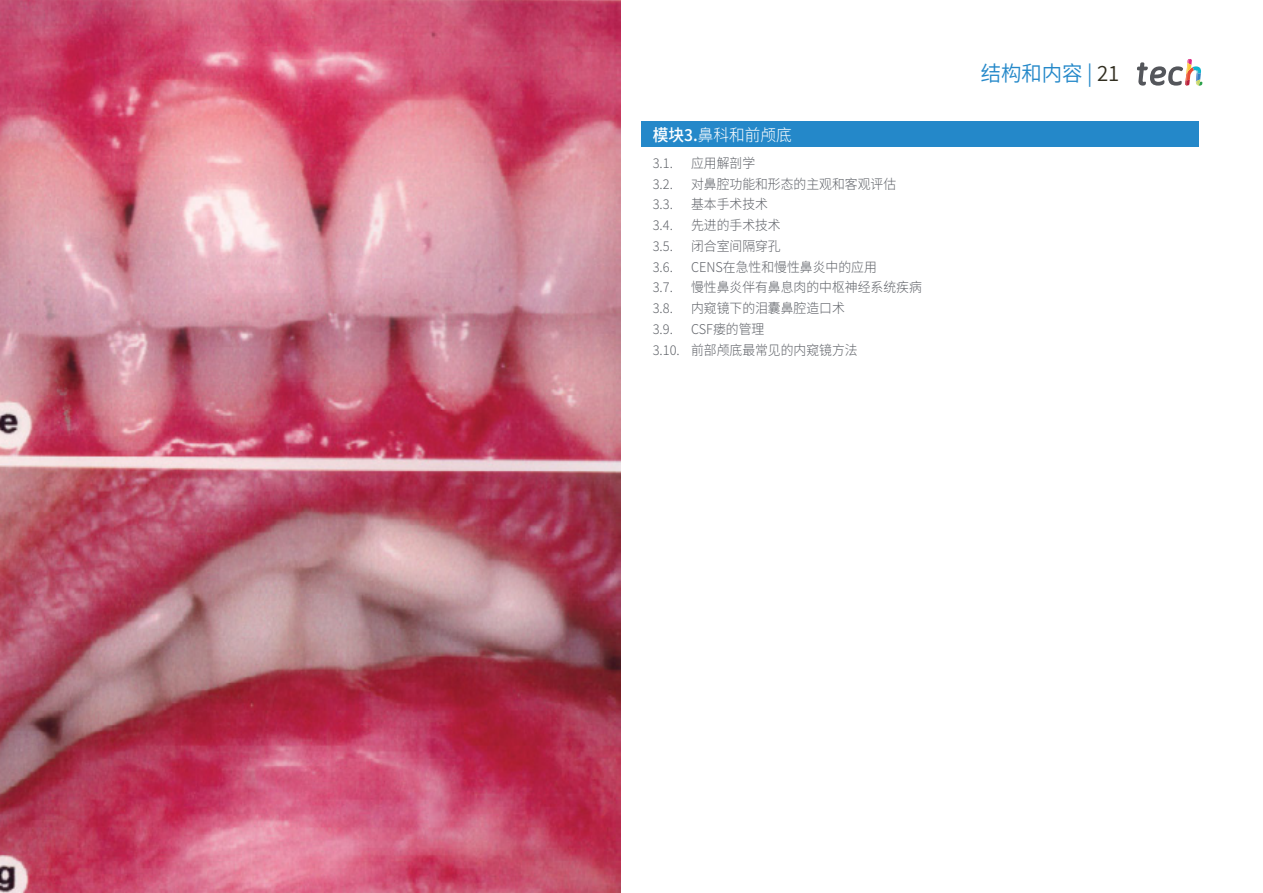
<style>
.page{position:relative;width:1263px;height:893px;background:#fff}
.page>*{position:absolute;margin:0;border:0;box-sizing:border-box;transform-origin:0 0}
.t1{font:21px "Source Han Sans CN";color:#2488c9}
.t2{font:300 16.5px "Source Han Sans CN";color:#fff;scale:.95 1}
.t3{font:300 13.5px/20.7px "Source Han Sans CN";color:#61646a;scale:.95 1}
.s1{font-weight:500}
.s2{color:#312e20}
</style>
<div class="page">
<img style="left:0;top:0;width:621px;height:893px">
<div style="left:642px;top:121px;width:557px;height:26px;background:#2488c9"></div>
<svg style="left:1137px;top:59px;width:65px;height:27px"></svg>
<p class="t2" style="left:653px;top:125px;width:148px"><span class="s1">模块3.</span>鼻科和前颅底</p>
<p class="t3" style="left:653px;top:153px;width:23px">3.1.</p>
<p class="t3" style="left:691px;top:153px;width:69px">应用解剖学</p>
<p class="t3" style="left:653px;top:174px;width:23px">3.2.</p>
<p class="t3" style="left:691px;top:174px;width:218px">对鼻腔功能和形态的主观和客观评估</p>
<p class="t3" style="left:653px;top:194px;width:23px">3.3.</p>
<p class="t3" style="left:691px;top:194px;width:82px">基本手术技术</p>
<p class="t3" style="left:653px;top:215px;width:23px">3.4.</p>
<p class="t3" style="left:691px;top:215px;width:96px">先进的手术技术</p>
<p class="t3" style="left:653px;top:236px;width:23px">3.5.</p>
<p class="t3" style="left:691px;top:236px;width:96px">闭合室间隔穿孔</p>
<p class="t3" style="left:653px;top:257px;width:23px">3.6.</p>
<p class="t3" style="left:691px;top:257px;width:197px">CENS在急性和慢性鼻炎中的应用</p>
<p class="t3" style="left:653px;top:277px;width:23px">3.7.</p>
<p class="t3" style="left:691px;top:277px;width:244px">慢性鼻炎伴有鼻息肉的中枢神经系统疾病</p>
<p class="t3" style="left:653px;top:298px;width:23px">3.8.</p>
<p class="t3" style="left:691px;top:298px;width:164px">内窥镜下的泪囊鼻腔造口术</p>
<p class="t3" style="left:653px;top:319px;width:23px">3.9.</p>
<p class="t3" style="left:653px;top:319px;width:217px;text-indent:38px">CSF瘘的管理<br>3.10. 前部颅底最常见的内窥镜方法</p>
<h1 class="t1" style="left:981px;top:61px;width:140px">结构和内容 | <span class="s2">21</span></h1>
</div>
